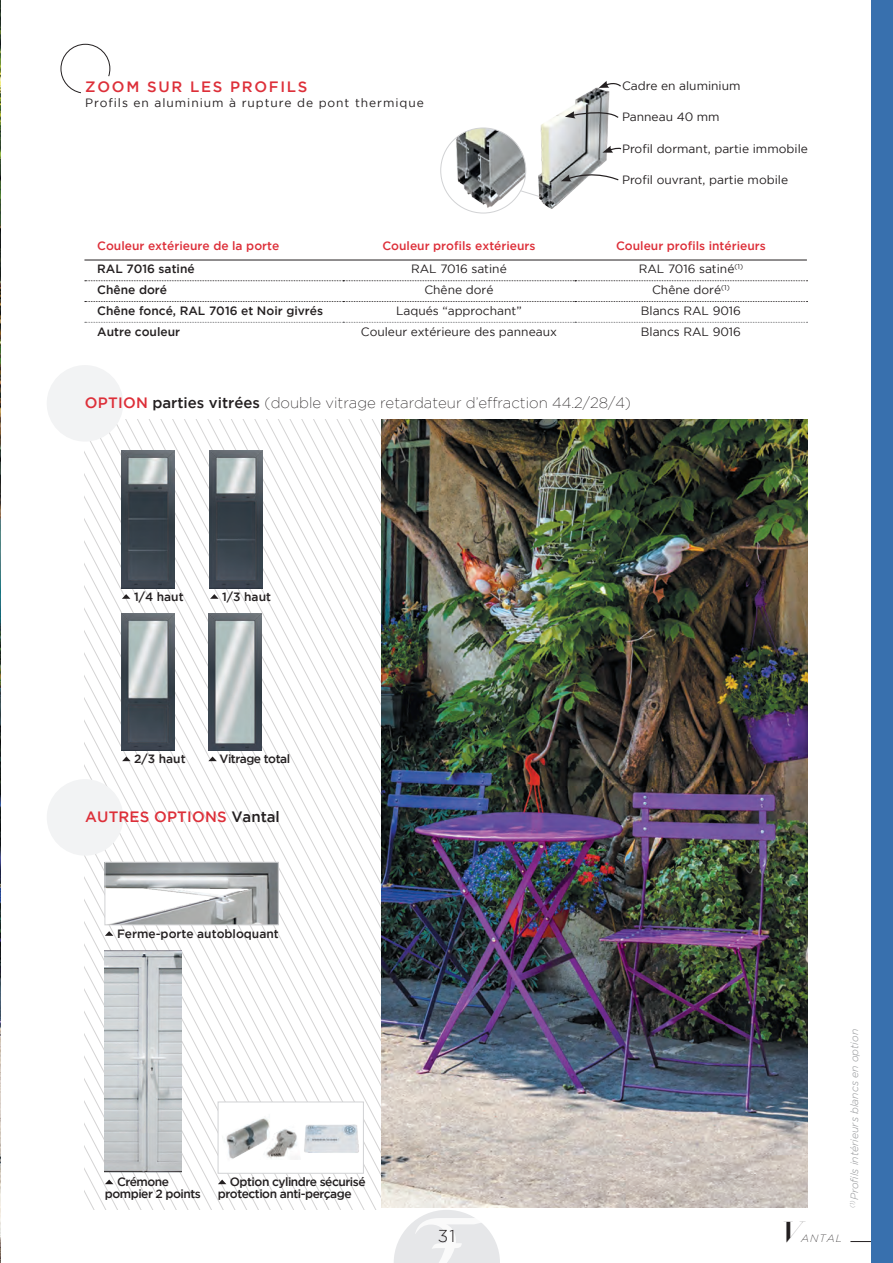
<style>
.page{position:relative;width:893px;height:1263px;background:#fff}
.page>*{position:absolute;margin:0;border:0;box-sizing:border-box;transform-origin:0 0}
.t1{font:28.5px "Didot HTF B96 Bold Ital";color:#231f20}
.t2{font:300 17.1px "Gotham";color:#231f20}
.t3{font:200 15px "Gotham";color:#231f20}
.t4{font:500 15px "Gotham";letter-spacing:.015em;color:#dd2f39}
.t5{font:500 15px "Gotham";letter-spacing:.115em;color:#dd2f39}
.t6{font:12px "Gotham";color:#231f20}
.t7{font:500 12px "Gotham";color:#231f20}
.t8{font:500 12px/12px "Gotham";letter-spacing:-.04em;color:#231f20}
.t9{font:500 12px "Gotham";color:#dd2f39}
.t10{font:12px "Gotham";letter-spacing:.08em;color:#231f20}
.t11{font:italic 300 10.5px "Gotham";color:#939598}
.t12{font:italic 200 10.5px "Gotham";letter-spacing:.1em;color:#231f20}
.s1{font-weight:500;color:#dd2f39}
.s2{font-weight:500}
.s3{color:#231f20}
</style>
<div class="page">
<hr style="left:850px;top:1241px;width:43px;height:1px;background:#231f20">
<img style="left:0;top:1px;width:1px;height:1261px">
<svg style="left:368px;top:419px;width:12px;height:791px"></svg>
<svg style="left:357px;top:419px;width:11px;height:791px"></svg>
<svg style="left:345px;top:419px;width:12px;height:791px"></svg>
<svg style="left:333px;top:419px;width:12px;height:791px"></svg>
<svg style="left:321px;top:419px;width:12px;height:791px"></svg>
<svg style="left:310px;top:419px;width:11px;height:791px"></svg>
<svg style="left:298px;top:419px;width:12px;height:791px"></svg>
<svg style="left:286px;top:419px;width:12px;height:791px"></svg>
<svg style="left:274px;top:419px;width:12px;height:791px"></svg>
<svg style="left:263px;top:419px;width:11px;height:791px"></svg>
<svg style="left:251px;top:419px;width:12px;height:791px"></svg>
<svg style="left:239px;top:419px;width:12px;height:791px"></svg>
<svg style="left:227px;top:419px;width:12px;height:791px"></svg>
<svg style="left:216px;top:419px;width:11px;height:791px"></svg>
<svg style="left:204px;top:419px;width:12px;height:791px"></svg>
<svg style="left:192px;top:419px;width:12px;height:791px"></svg>
<svg style="left:180px;top:419px;width:12px;height:791px"></svg>
<svg style="left:169px;top:419px;width:11px;height:791px"></svg>
<svg style="left:157px;top:419px;width:12px;height:791px"></svg>
<svg style="left:145px;top:419px;width:12px;height:791px"></svg>
<svg style="left:134px;top:419px;width:11px;height:791px"></svg>
<img style="left:382px;top:419px;width:426px;height:789px">
<svg style="left:60px;top:44px;width:51px;height:50px"></svg>
<svg style="left:85px;top:322px;width:722px;height:1px"></svg>
<hr style="left:84px;top:260px;width:259px;height:1px;background:#231f20">
<hr style="left:343px;top:260px;width:232px;height:1px;background:#231f20">
<hr style="left:575px;top:260px;width:232px;height:1px;background:#231f20">
<svg style="left:85px;top:280px;width:722px;height:1px"></svg>
<svg style="left:85px;top:301px;width:722px;height:1px"></svg>
<div style="left:47px;top:365px;width:76px;height:77px;background:#f2f3f4;border-radius:50%"></div>
<img style="left:134px;top:451px;width:41px;height:137px">
<img style="left:210px;top:451px;width:53px;height:137px">
<svg style="left:210px;top:594px;width:9px;height:5px"></svg>
<img style="left:134px;top:614px;width:41px;height:137px">
<img style="left:208px;top:614px;width:53px;height:137px">
<svg style="left:208px;top:756px;width:9px;height:5px"></svg>
<svg style="left:394px;top:1210px;width:106px;height:53px"></svg>
<svg style="left:85px;top:419px;width:49px;height:791px"></svg>
<img style="left:107px;top:864px;width:170px;height:59px">
<div style="left:105px;top:862px;width:174px;height:63px;border:1px solid #d1d2d4"></div>
<img style="left:105px;top:951px;width:77px;height:222px">
<div style="left:47px;top:779px;width:76px;height:77px;background:#f2f3f4;border-radius:50%"></div>
<div style="left:872px;top:0;width:21px;height:1263px;background:#3870ae"></div>
<img style="left:538px;top:87px;width:72px;height:122px">
<svg style="left:602px;top:146px;width:20px;height:7px"></svg>
<svg style="left:599px;top:81px;width:22px;height:7px"></svg>
<svg style="left:565px;top:109px;width:54px;height:10px"></svg>
<svg style="left:561px;top:169px;width:58px;height:12px"></svg>
<img style="left:441px;top:128px;width:85px;height:85px;border-radius:43px">
<svg style="left:520px;top:190px;width:20px;height:7px"></svg>
<svg style="left:218px;top:1179px;width:8px;height:5px"></svg>
<div style="left:218px;top:1102px;width:146px;height:71px;background:#fff;border:1px solid #d1d2d4"></div>
<img style="left:226px;top:1118px;width:44px;height:41px">
<img style="left:260px;top:1123px;width:38px;height:36px">
<img style="left:304px;top:1124px;width:55px;height:29px">
<p class="t5" style="left:85px;top:78px;width:224px">ZOOM SUR LES PROFILS</p>
<p class="t10" style="left:85px;top:96px;width:340px">Profils en aluminium à rupture de pont thermique</p>
<p class="t6" style="left:622px;top:79px;width:120px">Cadre en aluminium</p>
<p class="t6" style="left:622px;top:110px;width:99px">Panneau 40 mm</p>
<p class="t6" style="left:622px;top:142px;width:187px">Profil dormant, partie immobile</p>
<p class="t6" style="left:622px;top:174px;width:168px">Profil ouvrant, partie mobile</p>
<p class="t9" style="left:97px;top:239px;width:184px">Couleur extérieure de la porte</p>
<p class="t9" style="left:382px;top:239px;width:155px">Couleur profils extérieurs</p>
<p class="t9" style="left:616px;top:239px;width:151px">Couleur profils intérieurs</p>
<p class="t7" style="left:97px;top:262px;width:99px">RAL 7016 satiné</p>
<p class="t6" style="left:411px;top:262px;width:97px">RAL 7016 satiné</p>
<p class="t6" style="left:639px;top:262px;width:106px">RAL 7016 satiné<sup>(1)</sup></p>
<p class="t7" style="left:97px;top:283px;width:71px">Chêne doré</p>
<p class="t6" style="left:424px;top:283px;width:71px">Chêne doré</p>
<p class="t6" style="left:652px;top:283px;width:79px">Chêne doré<sup>(1)</sup></p>
<p class="t7" style="left:97px;top:304px;width:227px">Chêne foncé, RAL 7016 et Noir givrés</p>
<p class="t6" style="left:396px;top:304px;width:127px">Laqués “approchant”</p>
<p class="t6" style="left:641px;top:304px;width:102px">Blancs RAL 9016</p>
<p class="t7" style="left:97px;top:324px;width:84px">Autre couleur</p>
<p class="t6" style="left:361px;top:325px;width:198px">Couleur extérieure des panneaux</p>
<p class="t6" style="left:641px;top:325px;width:102px">Blancs RAL 9016</p>
<p class="t3" style="left:85px;top:394px;width:548px"><span class="s1">OPTION</span> <span class="s2">parties vitrées</span> (double vitrage retardateur d’effraction 44.2/28/4)</p>
<p class="t7" style="left:134px;top:590px;width:51px">1/4 haut</p>
<p class="t7" style="left:222px;top:590px;width:50px">1/3 haut</p>
<p class="t7" style="left:134px;top:752px;width:53px">2/3 haut</p>
<p class="t8" style="left:219px;top:753px;width:72px">Vitrage total</p>
<p class="t4" style="left:85px;top:808px;width:196px">AUTRES OPTIONS <span class="s3">Vantal</span></p>
<p class="t7" style="left:117px;top:927px;width:163px">Ferme-porte autobloquant</p>
<p class="t8" style="left:105px;top:1176px;width:98px;text-indent:12px">Crémone pompier 2 points</p>
<p class="t8" style="left:218px;top:1176px;width:149px;text-indent:12px">Option cylindre sécurisé protection anti-perçage</p>
<h2 class="t2" style="left:438px;top:1226px;width:19px">31</h2>
<h1 class="t1" style="left:781px;top:1213px;width:20px">V</h1>
<p class="t12" style="left:801px;top:1232px;width:42px">ANTAL</p>
<p class="t11" style="left:849px;top:1208px;width:180px;rotate:-90deg"><sup>(1)</sup>Profils intérieurs blancs en option</p>
</div>
